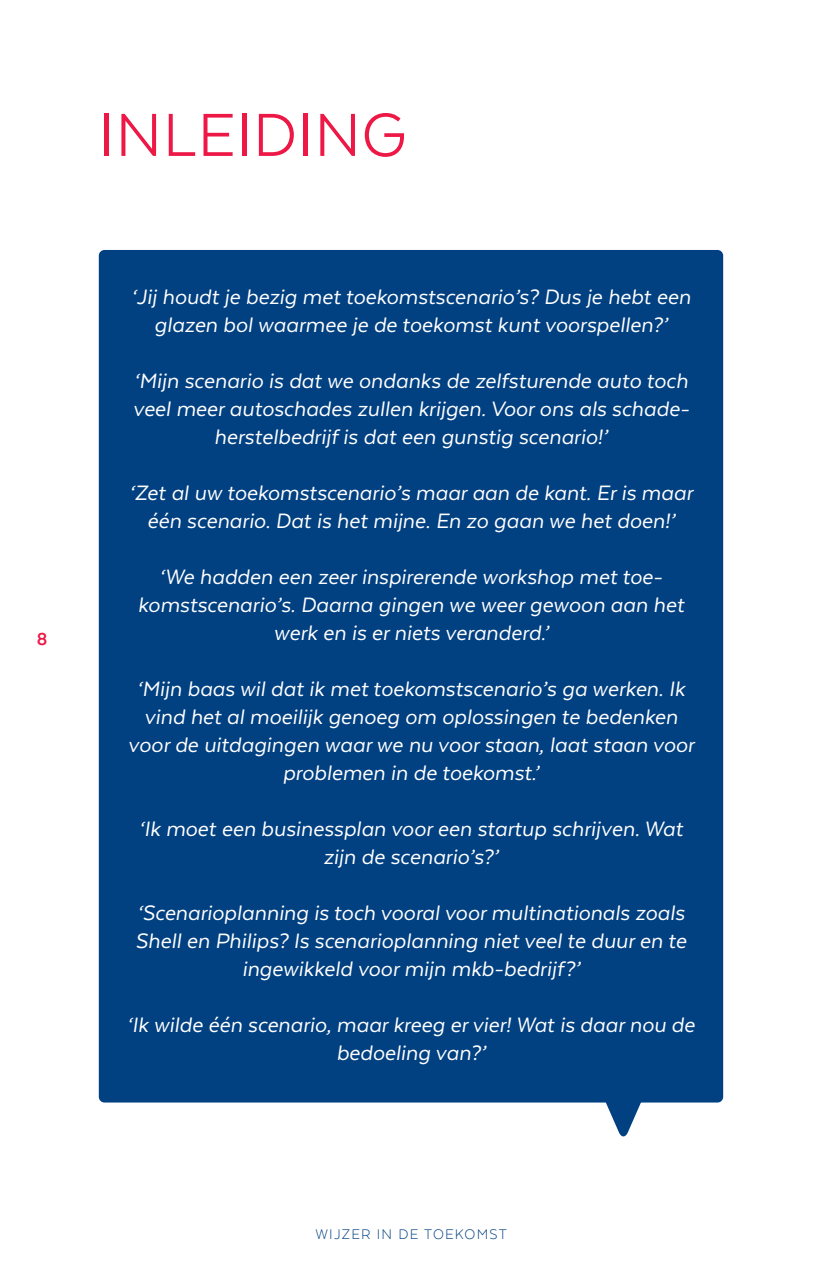
<style>
.page{position:relative;width:822px;height:1275px;background:#fff}
.page>*{position:absolute;margin:0;border:0;box-sizing:border-box;transform-origin:0 0}
.t1{font:70px "Texta Alt";letter-spacing:.01em;color:#ed1845}
.t2{font:italic 24px/28px "Texta";color:#fff;text-align:center}
.t3{font:700 20px "Texta";color:#ed1845}
.t4{font:300 16px "Texta";letter-spacing:.075em;color:#014081}
</style>
<div class="page">
<div style="left:99px;top:250px;width:623px;height:852px;background:#014081;border-radius:6px"></div>
<svg style="left:603px;top:1102px;width:39px;height:35px"></svg>
<p class="t3" style="left:37px;top:628px;width:12px">8</p>
<h1 class="t1" style="left:99px;top:99px;width:309px">INLEIDING</h1>
<p class="t2" style="left:131px;top:282px;width:560px">‘Jij houdt je bezig met toekomstscenario’s? Dus je hebt een glazen bol waarmee je de toekomst kunt voorspellen?’</p>
<p class="t2" style="left:133px;top:366px;width:557px">‘Mijn scenario is dat we ondanks de zelfsturende auto toch veel meer autoschades zullen krijgen. Voor ons als schade&shy;herstelbedrijf is dat een gunstig scenario!’</p>
<p class="t2" style="left:129px;top:478px;width:564px">‘Zet al uw toekomstscenario’s maar aan de kant. Er is maar één scenario. Dat is het mijne. En zo gaan we het doen!’</p>
<p class="t2" style="left:138px;top:562px;width:547px">‘We hadden een zeer inspirerende workshop met toe&shy;komstscenario’s. Daarna gingen we weer gewoon aan het werk en is er niets veranderd.’</p>
<p class="t2" style="left:128px;top:674px;width:567px">‘Mijn baas wil dat ik met toekomstscenario’s ga werken. Ik vind het al moeilijk genoeg om oplossingen te bedenken voor de uitdagingen waar we nu voor staan, laat staan voor problemen in de toekomst.’</p>
<p class="t2" style="left:139px;top:814px;width:545px">‘Ik moet een businessplan voor een startup schrijven. Wat zijn de scenario’s?’</p>
<p class="t2" style="left:135px;top:898px;width:552px">‘Scenarioplanning is toch vooral voor multinationals zoals<br>Shell en Philips? Is scenarioplanning niet veel te duur en te ingewikkeld voor mijn mkb-bedrijf?’</p>
<p class="t2" style="left:127px;top:1010px;width:568px">‘Ik wilde één scenario, maar kreeg er vier! Wat is daar nou de bedoeling van?’</p>
<p class="t4" style="left:315px;top:1226px;width:193px">WIJZER IN DE TOEKOMST</p>
</div>
